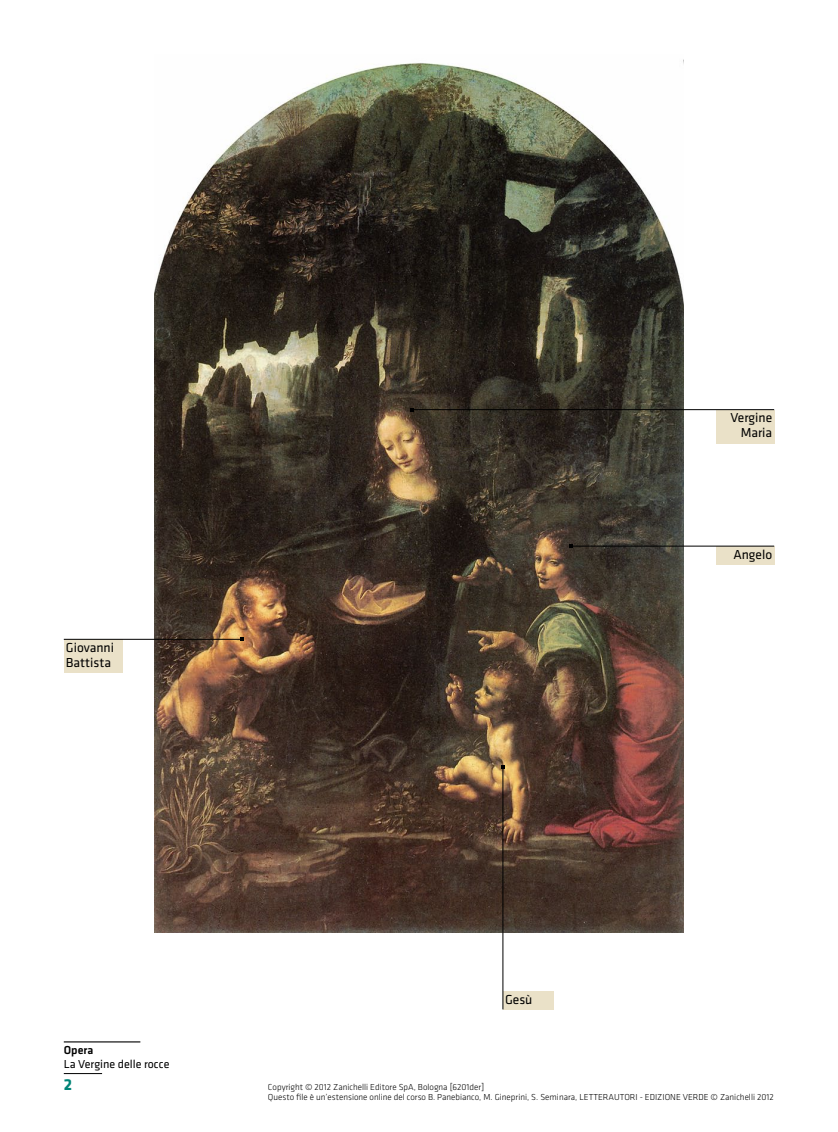
<style>
.page{position:relative;width:838px;height:1132px;background:#fff}
.page>*{position:absolute;margin:0;border:0;box-sizing:border-box;transform-origin:0 0}
.t1{font:700 16.5px "Klavika";color:#008477}
.t2{font:13.5px/15px "Klavika";color:#000}
.t3{font:12px "Klavika";color:#000}
.t4{font:500 12px "Klavika";color:#000}
.t5{font:300 9px/10.5px "Klavika";color:#000}
</style>
<div class="page">
<hr style="left:64px;top:1040px;width:76px;height:2px;background:#000">
<hr style="left:64px;top:1072px;width:38px;height:1px;background:#000">
<div style="left:64px;top:639px;width:58px;height:33px;background:#eae1c8"></div>
<img style="left:155px;top:63px;width:528px;height:869px">
<div style="left:503px;top:991px;width:50px;height:18px;background:#eae1c8"></div>
<hr style="left:502px;top:766px;width:1px;height:243px;background:#000">
<hr style="left:64px;top:638px;width:178px;height:1px;background:#000">
<div style="left:716px;top:410px;width:58px;height:33px;background:#eae1c8"></div>
<div style="left:716px;top:546px;width:58px;height:18px;background:#eae1c8"></div>
<hr style="left:412px;top:409px;width:362px;height:1px;background:#000">
<hr style="left:571px;top:545px;width:203px;height:1px;background:#000">
<h2 class="t2" style="left:730px;top:410px;width:43px;text-align:right">Vergine<br>Maria</h2>
<h2 class="t2" style="left:66px;top:640px;width:50px">Giovanni<br>Battista</h2>
<h2 class="t2" style="left:505px;top:991px;width:29px">Gesù</h2>
<h2 class="t2" style="left:733px;top:547px;width:40px">Angelo</h2>
<h3 class="t4" style="left:64px;top:1043px;width:31px">Opera</h3>
<h3 class="t3" style="left:64px;top:1056px;width:107px">La Vergine delle rocce</h3>
<h1 class="t1" style="left:64px;top:1075px;width:10px">2</h1>
<p class="t5" style="left:268px;top:1081px;width:392px">Copyright © 2012 Zanichelli Editore SpA, Bologna [6201der]<br>Questo file è un’estensione online del corso B. Panebianco, M. Gineprini, S. Seminara, LETTERAUTORI - edizio</p>
<p class="t5" style="left:670px;top:1091px;width:105px">ne verde © Zanichelli 2012</p>
</div>
